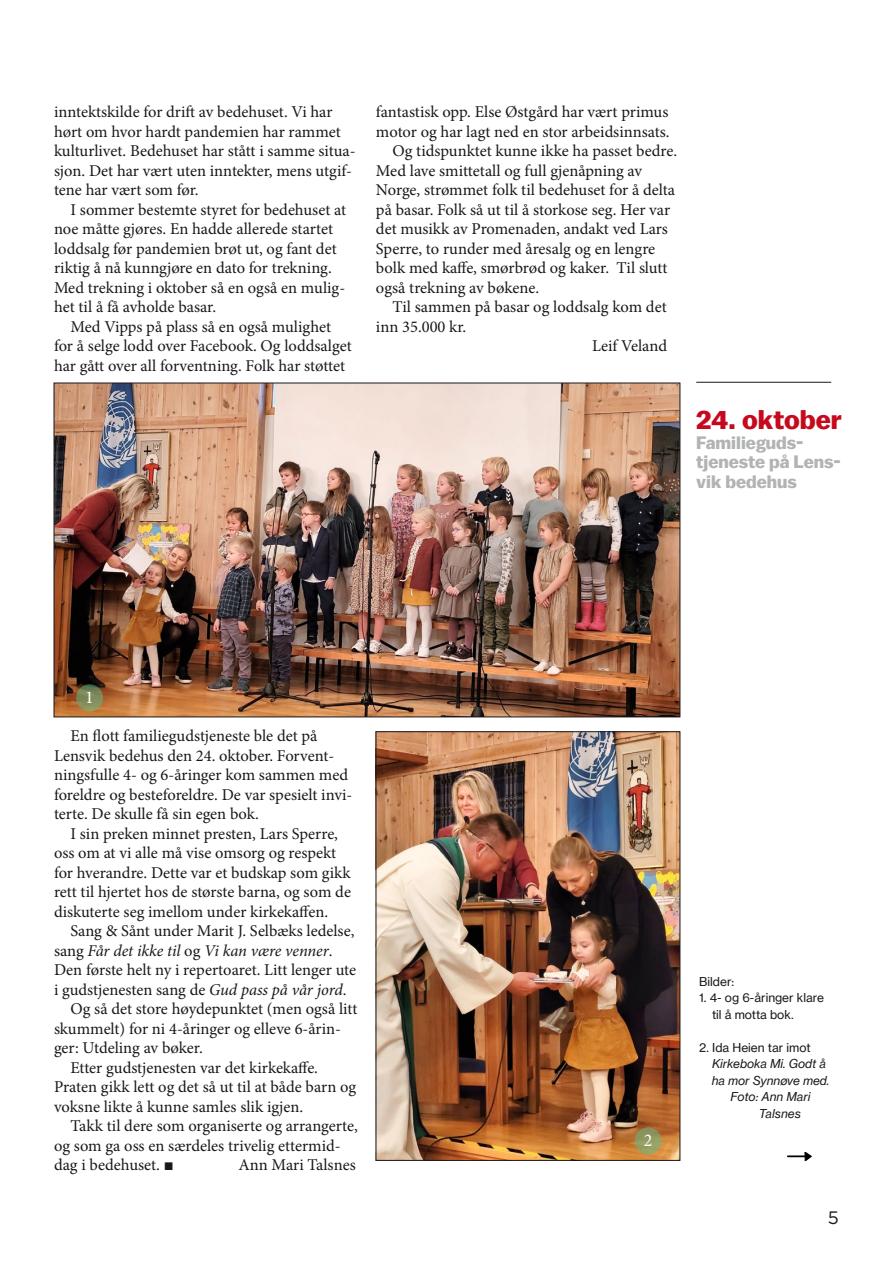
<style>
.page{position:relative;width:893px;height:1263px;background:#fff}
.page>*{position:absolute;margin:0;border:0;box-sizing:border-box;transform-origin:0 0}
.Balto_ingress{font:700 27px "Balto";color:#c6091d}
.Balto_ingress-2{font:700 18px/19.5px "Balto";color:#b1b3b4}
.Brødtekst{font:18px "Minion Pro";color:#fff}
.t1{font:18px "Gotham HTF";color:#1a171c}
.Brødtekst-2{font:16.5px/19.5px "Minion Pro";color:#1a171c}
.Bildetekst{font:italic 12px/16.5px "Neue Haas Grotesk Text Pro";color:#1a171c}
.Bildetekst-2{font:12px/16.5px "Neue Haas Grotesk Text Pro";color:#1a171c}
.s1{font-style:italic}
.s2{font-family:"Arial"}
.s3{font-style:normal}
</style>
<div class="page">
<hr style="left:696px;top:382px;width:135px;height:1px;background:#1a171c">
<img style="left:56px;top:385px;width:622px;height:330px">
<img style="left:378px;top:733px;width:300px;height:426px">
<div style="left:376px;top:731px;width:304px;height:430px;border:1px solid #1a171c"></div>
<svg style="left:76px;top:684px;width:27px;height:27px"></svg>
<svg style="left:634px;top:1127px;width:28px;height:27px"></svg>
<hr style="left:788px;top:1155px;width:20px;height:2px;background:#000">
<svg style="left:804px;top:1152px;width:8px;height:9px"></svg>
<p class="Brødtekst-2" style="left:54px;top:102px;width:303px">inntektskilde for drift av bedehuset. Vi har hørt om hvor hardt pandemien har rammet kulturlivet. Bedehuset har stått i samme situa&shy;sjon. Det har vært uten inntekter, mens utgif&shy;tene har vært som før.</p>
<p class="Brødtekst-2" style="left:54px;top:200px;width:294px;text-indent:16px">I sommer bestemte styret for bedehuset at noe måtte gjøres. En hadde allerede startet loddsalg før pandemien brøt ut, og fant det riktig å nå kunngjøre en dato for trekning.<br>Med trekning i oktober så en også en mulig&shy;het til å få avholde basar.</p>
<p class="Brødtekst-2" style="left:54px;top:317px;width:299px;text-align:center">Med Vipps på plass så en også mulighet<br>for å selge lodd over Facebook. Og loddsalget har gått over all forventning. Folk har støttet</p>
<p class="Brødtekst-2" style="left:376px;top:102px;width:295px">fantastisk opp. Else Østgård har vært primus motor og har lagt ned en stor arbeidsinnsats.</p>
<p class="Brødtekst-2" style="left:376px;top:141px;width:303px;text-indent:16px">Og tidspunktet kunne ikke ha passet bedre.<br>Med lave smittetall og full gjenåpning av Norge, strømmet folk til bedehuset for å delta på basar. Folk så ut til å storkose seg. Her var det musikk av Promenaden, andakt ved Lars Sperre, to runder med åresalg og en lengre bolk med kaffe, smørbrød og kaker. Til slutt også trekning av bøkene.</p>
<p class="Brødtekst-2" style="left:376px;top:297px;width:292px;text-indent:16px">Til sammen på basar og loddsalg kom det inn 35.000 kr.</p>
<p class="Brødtekst-2" style="left:592px;top:336px;width:77px">Leif Veland</p>
<p class="Balto_ingress" style="left:696px;top:403px;width:147px">24. oktober</p>
<p class="Balto_ingress-2" style="left:696px;top:432px;width:146px">Familieguds&shy;tjeneste på Lens&shy;vik bedehus</p>
<p class="Brødtekst" style="left:85px;top:686px;width:10px">1</p>
<p class="Brødtekst-2" style="left:54px;top:726px;width:300px;text-indent:16px">En flott familiegudstjeneste ble det på Lensvik bedehus den 24. oktober. Forvent&shy;ningsfulle 4- og 6-åringer kom sammen med foreldre og besteforeldre. De var spesielt invi&shy;terte. De skulle få sin egen bok.</p>
<p class="Brødtekst-2" style="left:54px;top:824px;width:298px;text-indent:16px">I sin preken minnet presten, Lars Sperre, oss om at vi alle må vise omsorg og respekt for hverandre. Dette var et budskap som gikk rett til hjertet hos de største barna, og som de diskuterte seg imellom under kirkekaffen.</p>
<p class="Brødtekst-2" style="left:54px;top:921px;width:304px;text-indent:16px">Sang &amp; Sånt under Marit J. Selbæks ledelse, sang <span class="s1">Får det ikke til</span> og <span class="s1">Vi kan være venner</span>.<br>Den første helt ny i repertoaret. Litt lenger ute i gudstjenesten sang de <span class="s1">Gud pass på vår jord</span>.</p>
<p class="Brødtekst-2" style="left:54px;top:999px;width:305px;text-indent:16px">Og så det store høydepunktet (men også litt skummelt) for ni 4-åringer og elleve 6-årin&shy;ger: Utdeling av bøker.</p>
<p class="Brødtekst-2" style="left:54px;top:1058px;width:304px;text-indent:16px">Etter gudstjenesten var det kirkekaffe.<br>Praten gikk lett og det så ut til at både barn og voksne likte å kunne samles slik igjen.</p>
<p class="Brødtekst-2" style="left:54px;top:1116px;width:305px;text-indent:16px">Takk til dere som organiserte og arrangerte, og som ga oss en særdeles trivelig ettermid&shy;dag i bedehuset. <span class="s2">■</span></p>
<p class="Brødtekst-2" style="left:238px;top:1155px;width:119px">Ann Mari Talsnes</p>
<p class="Brødtekst" style="left:644px;top:1128px;width:10px">2</p>
<p class="Bildetekst-2" style="left:699px;top:973px;width:36px">Bilder:</p>
<p class="Bildetekst-2" style="left:712px;top:990px;width:114px;text-indent:-13px">1. 4- og 6-åringer klare til å motta bok.</p>
<p class="Bildetekst" style="left:712px;top:1039px;width:119px;text-indent:-13px"><span class="s3">2. Ida Heien tar imot<br></span>Kirkeboka Mi. Godt å ha mor Synnøve med.</p>
<p class="Bildetekst" style="left:759px;top:1089px;width:53px;text-indent:-28px">Foto: Ann Mari<br>Talsnes</p>
<p class="t1" style="left:828px;top:1207px;width:13px">5</p>
</div>
